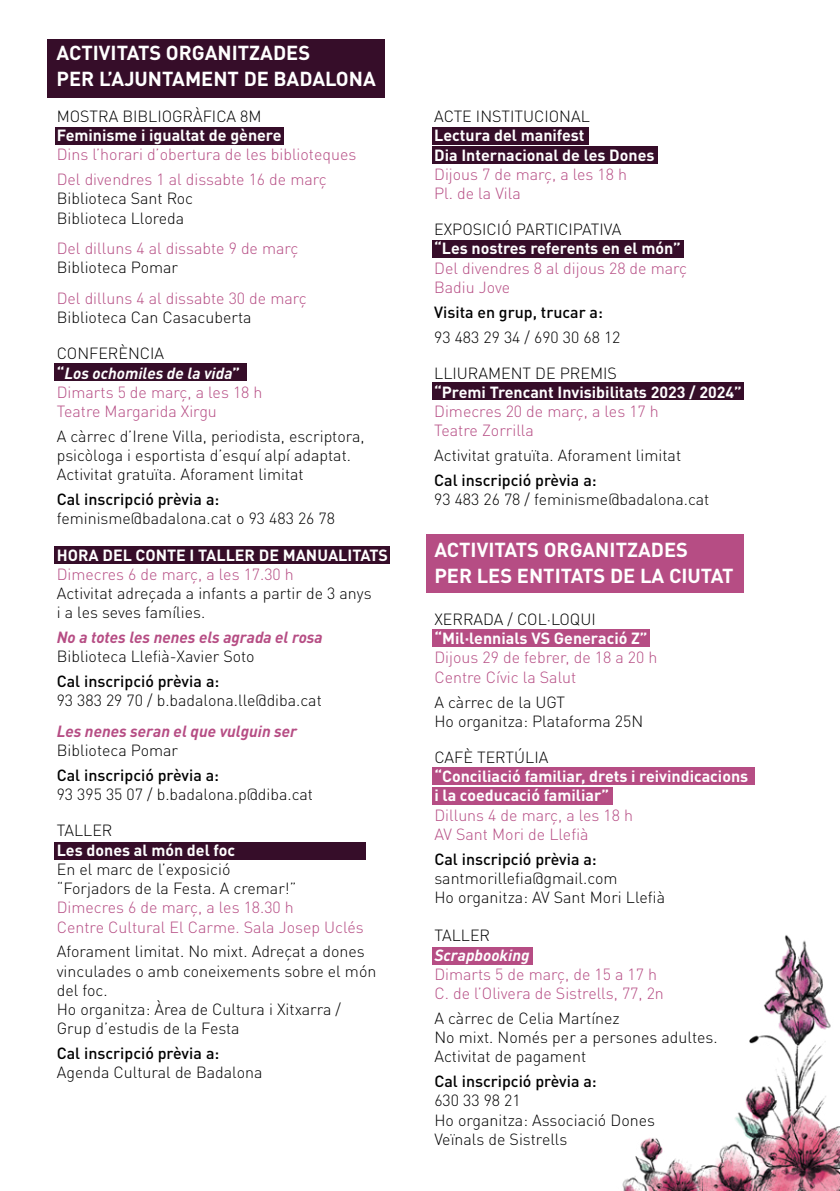
<style>
.page{position:relative;width:840px;height:1191px;background:#fff}
.page>*{position:absolute;margin:0;border:0;box-sizing:border-box;transform-origin:0 0}
.t1{font:700 20px/26px "DIN Pro";color:#fff}
.t2{font:300 16px/19.2px "DIN Pro";color:#000}
.t3{font:300 16px/19.2px "DIN Pro";color:#b64d84}
.t4{font:700 16px/19.2px "DIN Pro";color:#fff}
.t5{font:500 16px "DIN Pro";color:#000}
.t6{font:italic 700 16px "DIN Pro";color:#b64d84}
.t7{font:italic 700 16px "DIN Pro";color:#fff}
.s1{color:#000}
.s2{font-weight:700;color:#fff}
.s3{font-weight:700;font-style:italic;color:#fff}
</style>
<div class="page">
<div style="left:432px;top:947px;width:100px;height:18px;background:#b64d84"></div>
<div style="left:48px;top:39px;width:337px;height:58px;background:#360d29"></div>
<div style="left:425px;top:535px;width:318px;height:58px;background:#b64d84"></div>
<div style="left:432px;top:127px;width:156px;height:17px;background:#360d29"></div>
<div style="left:432px;top:146px;width:225px;height:18px;background:#360d29"></div>
<div style="left:432px;top:240px;width:251px;height:17px;background:#360d29"></div>
<div style="left:432px;top:383px;width:311px;height:17px;background:#360d29"></div>
<div style="left:432px;top:629px;width:217px;height:17px;background:#b64d84"></div>
<div style="left:432px;top:767px;width:321px;height:18px;background:#b64d84"></div>
<div style="left:432px;top:787px;width:180px;height:17px;background:#b64d84"></div>
<div style="left:55px;top:127px;width:228px;height:17px;background:#360d29"></div>
<div style="left:55px;top:364px;width:192px;height:17px;background:#360d29"></div>
<div style="left:55px;top:546px;width:334px;height:17px;background:#360d29"></div>
<div style="left:55px;top:842px;width:311px;height:17px;background:#360d29"></div>
<img style="left:622px;top:935px;width:217px;height:256px">
<p class="t1" style="left:57px;top:38px;width:320px">ACTIVITATS ORGANITZADES<br>PER L’AJUNTAMENT DE BADALONA</p>
<p class="t2" style="left:57px;top:105px;width:206px">MOSTRA BIBLIOGRÀFICA 8M</p>
<p class="t4" style="left:57px;top:124px;width:226px">Feminisme i igualtat de gènere</p>
<p class="t3" style="left:57px;top:141px;width:301px;line-height:24.8px">Dins l’horari d’obertura de les biblioteques<br>Del divendres 1 al dissabte 16 de març</p>
<p class="t2" style="left:57px;top:188px;width:138px">Biblioteca Sant Roc<br>Biblioteca Lloreda</p>
<p class="t3" style="left:57px;top:237px;width:243px">Del dilluns 4 al dissabte 9 de març</p>
<p class="t2" style="left:57px;top:257px;width:123px">Biblioteca Pomar</p>
<p class="t3" style="left:57px;top:287px;width:251px">Del dilluns 4 al dissabte 30 de març</p>
<p class="t2" style="left:57px;top:306px;width:196px">Biblioteca Can Casacuberta</p>
<p class="t3" style="left:57px;top:343px;width:207px"><span class="s1">CONFERÈNCIA<br></span><span class="s2">“</span><span class="s3">Los ochomiles de la vida</span><span class="s2">”<br></span>Dimarts 5 de març, a les 18 h<br>Teatre Margarida Xirgu</p>
<p class="t2" style="left:57px;top:425px;width:309px">A càrrec d’Irene Villa, periodista, escriptora, psicòloga i esportista d’esquí alpí adaptat.<br>Activitat gratuïta. Aforament limitat</p>
<p class="t5" style="left:57px;top:486px;width:164px">Cal inscripció prèvia a:</p>
<p class="t2" style="left:57px;top:507px;width:279px">feminisme@badalona.cat o 93 483 26 78</p>
<p class="t4" style="left:57px;top:543px;width:332px">HORA DEL CONTE I TALLER DE MANUALITATS</p>
<p class="t3" style="left:57px;top:563px;width:238px">Dimecres 6 de març, a les 17.30 h</p>
<p class="t2" style="left:57px;top:582px;width:316px">Activitat adreçada a infants a partir de 3 anys i a les seves famílies.</p>
<p class="t6" style="left:57px;top:624px;width:267px">No a totes les nenes els agrada el rosa</p>
<p class="t2" style="left:57px;top:645px;width:199px">Biblioteca Llefià-Xavier Soto</p>
<p class="t5" style="left:57px;top:668px;width:164px">Cal inscripció prèvia a:</p>
<p class="t2" style="left:57px;top:689px;width:266px">93 383 29 70 / b.badalona.lle@diba.cat</p>
<p class="t6" style="left:57px;top:718px;width:242px">Les nenes seran el que vulguin ser</p>
<p class="t2" style="left:57px;top:739px;width:123px">Biblioteca Pomar</p>
<p class="t5" style="left:57px;top:762px;width:164px">Cal inscripció prèvia a:</p>
<p class="t2" style="left:57px;top:783px;width:258px">93 395 35 07 / b.badalona.p@diba.cat</p>
<p class="t2" style="left:57px;top:819px;width:57px">TALLER</p>
<p class="t4" style="left:57px;top:838px;width:180px">Les dones al món del foc</p>
<p class="t2" style="left:57px;top:858px;width:241px">En el marc de l’exposició “Forjadors de la Festa. A cremar!”</p>
<p class="t3" style="left:57px;top:896px;width:308px">Dimecres 6 de març, a les 18.30 h<br>Centre Cultural El Carme. Sala Josep Uclés</p>
<p class="t2" style="left:57px;top:940px;width:321px">Aforament limitat. No mixt. Adreçat a dones vinculades o amb coneixements sobre el món del foc.<br>Ho organitza: Àrea de Cultura i Xitxarra /<br>Grup d’estudis de la Festa</p>
<p class="t5" style="left:57px;top:1040px;width:164px">Cal inscripció prèvia a:</p>
<p class="t2" style="left:57px;top:1061px;width:207px">Agenda Cultural de Badalona</p>
<p class="t2" style="left:434px;top:105px;width:157px">ACTE INSTITUCIONAL</p>
<p class="t4" style="left:434px;top:124px;width:222px">Lectura del manifest<br>Dia Internacional de les Dones</p>
<p class="t3" style="left:434px;top:163px;width:194px">Dijous 7 de març, a les 18 h<br>Pl. de la Vila</p>
<p class="t2" style="left:434px;top:218px;width:189px">EXPOSICIÓ PARTICIPATIVA</p>
<p class="t4" style="left:434px;top:237px;width:248px">“Les nostres referents en el món”</p>
<p class="t3" style="left:434px;top:257px;width:254px">Del divendres 8 al dijous 28 de març<br>Badiu Jove</p>
<p class="t5" style="left:434px;top:299px;width:170px">Visita en grup, trucar a:</p>
<p class="t2" style="left:434px;top:326px;width:188px">93 483 29 34 / 690 30 68 12</p>
<p class="t2" style="left:434px;top:362px;width:184px">LLIURAMENT DE PREMIS</p>
<p class="t4" style="left:434px;top:380px;width:309px">“Premi Trencant Invisibilitats 2023 / 2024”</p>
<p class="t3" style="left:434px;top:400px;width:226px">Dimecres 20 de març, a les 17 h<br>Teatre Zorrilla</p>
<p class="t2" style="left:434px;top:444px;width:248px">Activitat gratuïta. Aforament limitat</p>
<p class="t5" style="left:434px;top:467px;width:164px">Cal inscripció prèvia a:</p>
<p class="t2" style="left:434px;top:488px;width:276px">93 483 26 78 / feminisme@badalona.cat</p>
<p class="t1" style="left:434px;top:535px;width:301px">ACTIVITATS ORGANITZADES<br>PER LES ENTITATS DE LA CIUTAT</p>
<p class="t2" style="left:434px;top:608px;width:163px">XERRADA / COL·LOQUI</p>
<p class="t4" style="left:434px;top:627px;width:215px">“Mil·lennials VS Generació Z”</p>
<p class="t3" style="left:434px;top:646px;width:224px">Dijous 29 de febrer, de 18 a 20 h<br>Centre Cívic la Salut</p>
<p class="t2" style="left:434px;top:690px;width:210px">A càrrec de la UGT<br>Ho organitza: Plataforma 25N</p>
<p class="t2" style="left:434px;top:746px;width:115px">CAFÈ TERTÚLIA</p>
<p class="t4" style="left:434px;top:765px;width:315px">“Conciliació familiar, drets i reivindicacions i la coeducació familiar”</p>
<p class="t3" style="left:434px;top:803px;width:200px">Dilluns 4 de març, a les 18 h<br>AV Sant Mori de Llefià</p>
<p class="t5" style="left:434px;top:846px;width:164px">Cal inscripció prèvia a:</p>
<p class="t2" style="left:434px;top:867px;width:232px">santmorillefia@gmail.com<br>Ho organitza: AV Sant Mori Llefià</p>
<p class="t2" style="left:434px;top:924px;width:57px">TALLER</p>
<p class="t7" style="left:434px;top:941px;width:97px">Scrapbooking</p>
<p class="t3" style="left:434px;top:963px;width:231px">Dimarts 5 de març, de 15 a 17 h<br>C. de l’Olivera de Sistrells, 77, 2n</p>
<p class="t2" style="left:434px;top:1007px;width:285px">A càrrec de Celia Martínez<br>No mixt. Només per a persones adultes.<br>Activitat de pagament</p>
<p class="t5" style="left:434px;top:1068px;width:164px">Cal inscripció prèvia a:</p>
<p class="t2" style="left:434px;top:1089px;width:222px">630 33 98 21<br>Ho organitza: Associació Dones<br>Veïnals de Sistrells</p>
</div>
